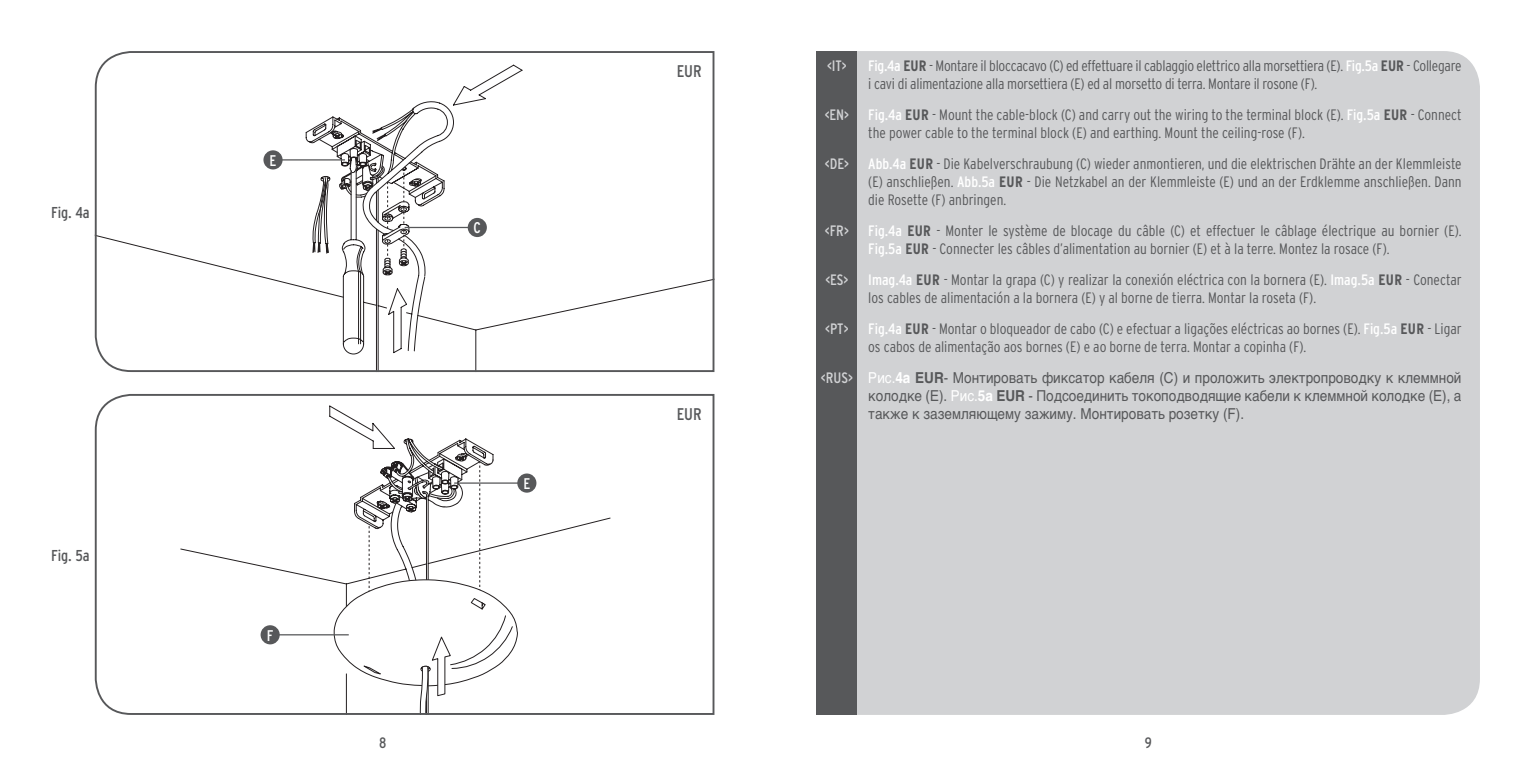
<style>
.page{position:relative;width:1531px;height:766px;background:#fff}
.page>*{position:absolute;margin:0;border:0;box-sizing:border-box;transform-origin:0 0}
.t1{font:condensed 16.88px "Interstate";color:#57585a}
.t2{font:condensed 15.75px "Interstate";color:#57585a}
.t3{font:condensed 15.53px "Interstate";color:#fff}
.t4{font:300 condensed 15.08px/18px "Interstate";color:#57585a}
.t5{font:15.08px/18px "Helvetica";color:#57585a;text-align:justify;scale:.9 1}
.t6{font:condensed 15.08px "Interstate";color:#d1d2d4}
.t7{font:condensed 15.08px "Interstate";color:#57585a}
.s1{font-weight:400;color:#fff}
.s2{font-weight:700}
.s3{font-family:"Interstate";font-stretch:condensed;color:#d1d2d4}
.s4{color:#fff}
.s5{font-weight:700;color:#fff}
</style>
<div class="page">
<div style="left:857px;top:51px;width:623px;height:663px;background:#d1d2d4"></div>
<div style="left:816px;top:51px;width:41px;height:663px;background:#57585a"></div>
<svg style="left:94px;top:51px;width:621px;height:322px"></svg>
<svg style="left:94px;top:394px;width:621px;height:321px"></svg>
<hr style="left:405px;top:227px;width:72px;height:1px;background:#57585a">
<div style="left:468px;top:218px;width:19px;height:19px;background:#57585a;border-radius:50%"></div>
<hr style="left:454px;top:482px;width:72px;height:1px;background:#57585a">
<div style="left:517px;top:473px;width:19px;height:19px;background:#57585a;border-radius:50%"></div>
<hr style="left:273px;top:159px;width:72px;height:1px;background:#57585a">
<div style="left:263px;top:150px;width:20px;height:19px;background:#57585a;border-radius:50%"></div>
<hr style="left:270px;top:634px;width:79px;height:1px;background:#57585a">
<div style="left:261px;top:625px;width:19px;height:19px;background:#57585a;border-radius:50%"></div>
<p class="t2" style="left:51px;top:203px;width:40px">Fig. 4a</p>
<p class="t2" style="left:51px;top:546px;width:40px">Fig. 5a</p>
<p class="t3" style="left:270px;top:151px;width:8px">E</p>
<p class="t3" style="left:267px;top:626px;width:8px">F</p>
<p class="t3" style="left:474px;top:219px;width:9px">C</p>
<p class="t3" style="left:523px;top:474px;width:8px">E</p>
<p class="t1" style="left:677px;top:62px;width:26px">EUR</p>
<p class="t1" style="left:677px;top:405px;width:26px">EUR</p>
<p class="t6" style="left:827px;top:57px;width:21px">&lt;IT&gt;</p>
<p class="t4" style="left:868px;top:57px;width:595px"><span class="s1">Fig.4a</span> <span class="s2">EUR</span> - Montare il bloccacavo (C) ed effettuare il cablaggio elettrico alla morsettiera (E). <span class="s1">Fig.5a</span> <span class="s2">EUR</span> - Collegare i cavi di alimentazione alla morsettiera (E) ed al morsetto di terra. Montare il rosone (F).</p>
<p class="t6" style="left:825px;top:106px;width:26px">&lt;EN&gt;</p>
<p class="t4" style="left:868px;top:106px;width:595px"><span class="s1">Fig.4a</span> <span class="s2">EUR</span> - Mount the cable-block (C) and carry out the wiring to the terminal block (E). <span class="s1">Fig.5a</span> <span class="s2">EUR</span> - Connect the power cable to the terminal block (E) and earthing. Mount the ceiling-rose (F).</p>
<p class="t6" style="left:825px;top:155px;width:26px">&lt;DE&gt;</p>
<p class="t4" style="left:868px;top:155px;width:595px;text-align:justify"><span class="s1">Abb.4a</span> <span class="s2">EUR</span> - Die Kabelverschraubung (C) wieder anmontieren, und die elektrischen Drähte an der Klemmleiste (E) anschließen. <span class="s1">Abb.5a</span> <span class="s2">EUR</span> - Die Netzkabel an der Klemmleiste (E) und an der Erdklemme anschließen. Dann die Rosette (F) anbringen.</p>
<p class="t6" style="left:825px;top:222px;width:25px">&lt;FR&gt;</p>
<p class="t4" style="left:868px;top:222px;width:595px"><span class="s1">Fig.4a</span> <span class="s2">EUR</span> - Monter le système de blocage du câble (C) et effectuer le câblage électrique au bornier (E).<br><span class="s1">Fig.5a</span> <span class="s2">EUR</span> - Connecter les câbles d’alimentation au bornier (E) et à la terre. Montez la rosace (F).</p>
<p class="t6" style="left:825px;top:271px;width:25px">&lt;ES&gt;</p>
<p class="t4" style="left:868px;top:271px;width:595px"><span class="s1">Imag.4a</span> <span class="s2">EUR</span> - Montar la grapa (C) y realizar la conexión eléctrica con la bornera (E). <span class="s1">Imag.5a</span> <span class="s2">EUR</span> - Conectar los cables de alimentación a la bornera (E) y al borne de tierra. Montar la roseta (F).</p>
<p class="t6" style="left:825px;top:320px;width:25px">&lt;PT&gt;</p>
<p class="t4" style="left:868px;top:319px;width:595px"><span class="s1">Fig.4a</span> <span class="s2">EUR</span> - Montar o bloqueador de cabo (C) e efectuar a ligações eléctricas ao bornes (E). <span class="s1">Fig.5a</span> <span class="s2">EUR</span> - Ligar os cabos de alimentação aos bornes (E) e ao borne de terra. Montar a copinha (F).</p>
<p class="t5" style="left:868px;top:369px;width:661px;text-indent:-47px"><span class="s3">&lt;RUS&gt;</span> <span class="s4">Рис.</span><span class="s5">4a</span> <span class="s2">EUR</span>- Монтировать фиксатор кабеля (С) и проложить электропроводку к клеммной колодке (Е). <span class="s4">Рис.</span><span class="s5">5a</span> <span class="s2">EUR</span> - Подсоединить токоподводящие кабели к клеммной колодке (E), а также к заземляющему зажиму. Монтировать розетку (F).</p>
<p class="t7" style="left:379px;top:734px;width:9px">8</p>
<p class="t7" style="left:1145px;top:734px;width:9px">9</p>
</div>
